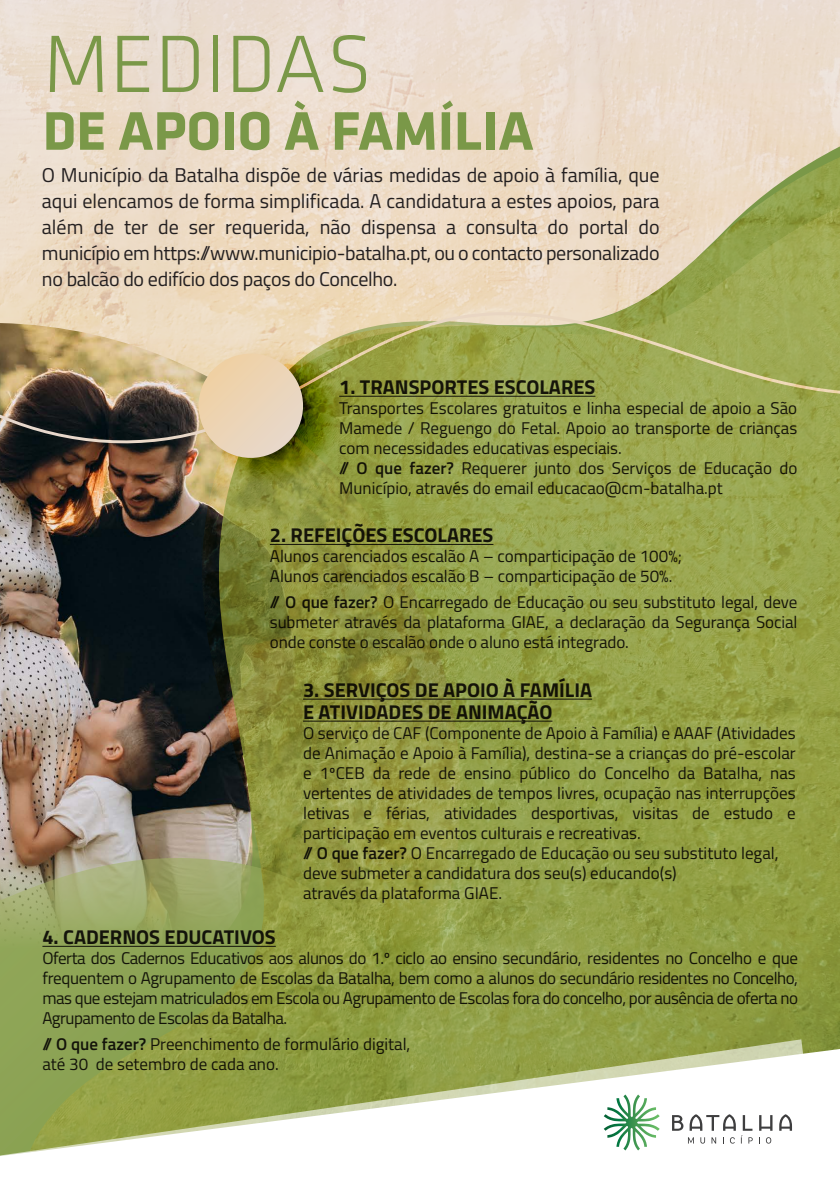
<style>
.page{position:relative;width:840px;height:1191px;background:#fff}
.page>*{position:absolute;margin:0;border:0;box-sizing:border-box;transform-origin:0 0}
.t1{font:300 84.2px "Klavika";color:#7a9848}
.t2{font:700 56.2px "Klavika";color:#7a9848}
.t3{font:20px/26px "Titillium";letter-spacing:-.015em;color:#231f20;text-align:justify}
.t4{font:700 20px/22px "Titillium";color:#231f20}
.t5{font:17px/20px "Titillium";color:#231f20}
.s1{font-weight:600}
</style>
<div class="page">
<img style="left:0;top:0;width:839px;height:119px">
<img style="left:0;top:119px;width:839px;height:927px">
<svg style="left:191px;top:342px;width:150px;height:143px;background:#bdb27a"></svg>
<hr style="left:42px;top:946px;width:234px;height:1px;background:#231f20">
<hr style="left:339px;top:396px;width:256px;height:1px;background:#231f20">
<svg style="left:0;top:1039px;width:816px;height:7px;background:#90a04a"></svg>
<svg style="left:0;top:1046px;width:839px;height:110px"></svg>
<svg style="left:765px;top:1137px;width:5px;height:6px"></svg>
<svg style="left:603px;top:1094px;width:56px;height:56px"></svg>
<svg style="left:778px;top:1114px;width:13px;height:16px"></svg>
<svg style="left:671px;top:1114px;width:81px;height:29px"></svg>
<svg style="left:758px;top:1115px;width:14px;height:15px"></svg>
<hr style="left:303px;top:699px;width:288px;height:1px;background:#231f20">
<hr style="left:303px;top:721px;width:249px;height:1px;background:#231f20">
<hr style="left:270px;top:544px;width:223px;height:1px;background:#231f20">
<h1 class="t1" style="left:43px;top:18px;width:331px">MEDIDAS</h1>
<h2 class="t2" style="left:43px;top:100px;width:492px">DE APOIO À FAMÍLIA</h2>
<p class="t3" style="left:42px;top:161px;width:619px">O Município da Batalha dispõe de várias medidas de apoio à família, que aqui elencamos de forma simplificada. A candidatura a estes apoios, para além de ter de ser requerida, não dispensa a consulta do portal do município em https://www.municipio-batalha.pt, ou o contacto personalizado no balcão do edifício dos paços do Concelho.</p>
<p class="t4" style="left:339px;top:375px;width:257px">1. TRANSPORTES ESCOLARES</p>
<p class="t5" style="left:339px;top:397px;width:459px">Transportes Escolares gratuitos e linha especial de apoio a São Mamede / Reguengo do Fetal. Apoio ao transporte de crianças com necessidades educativas especiais.<br><span class="s1">// O que fazer?</span> Requerer junto dos Serviços de Educação do Município, através do email educacao@cm-batalha.pt</p>
<p class="t4" style="left:270px;top:523px;width:225px">2. REFEIÇÕES ESCOLARES</p>
<p class="t5" style="left:270px;top:545px;width:413px">Alunos carenciados escalão A – comparticipação de 100%;<br>Alunos carenciados escalão B – comparticipação de 50%.</p>
<p class="t5" style="left:270px;top:591px;width:528px;text-align:justify"><span class="s1">// O que fazer?</span> O Encarregado de Educação ou seu substituto legal, deve submeter através da plataforma GIAE, a declaração da Segurança Social onde conste o escalão onde o aluno está integrado.</p>
<p class="t4" style="left:303px;top:678px;width:290px">3. SERVIÇOS DE APOIO À FAMÍLIA<br>E ATIVIDADES DE ANIMAÇÃO</p>
<p class="t5" style="left:303px;top:722px;width:494px">O serviço de CAF (Componente de Apoio à Família) e AAAF (Atividades de Animação e Apoio à Família), destina-se a crianças do pré-escolar e 1ºCEB da rede de ensino público do Concelho da Batalha, nas vertentes de atividades de tempos livres, ocupação nas interrupções letivas e férias, atividades desportivas, visitas de estudo e participação em eventos culturais e recreativas.<br><span class="s1">// O que fazer?</span> O Encarregado de Educação ou seu substituto legal, deve submeter a candidatura dos seu(s) educando(s)<br>através da plataforma GIAE.</p>
<p class="t4" style="left:42px;top:925px;width:235px">4. CADERNOS EDUCATIVOS</p>
<p class="t5" style="left:42px;top:947px;width:756px;text-align:justify">Oferta dos Cadernos Educativos aos alunos do 1.º ciclo ao ensino secundário, residentes no Concelho e que frequentem o Agrupamento de Escolas da Batalha, bem como a alunos do secundário residentes no Concelho, mas que estejam matriculados em Escola ou Agrupamento de Escolas fora do concelho, por ausência de oferta no Agrupamento de Escolas da Batalha.</p>
<p class="t5" style="left:42px;top:1033px;width:369px"><span class="s1">// O que fazer?</span> Preenchimento de formulário digital, até 30 de setembro de cada ano.</p>
</div>
